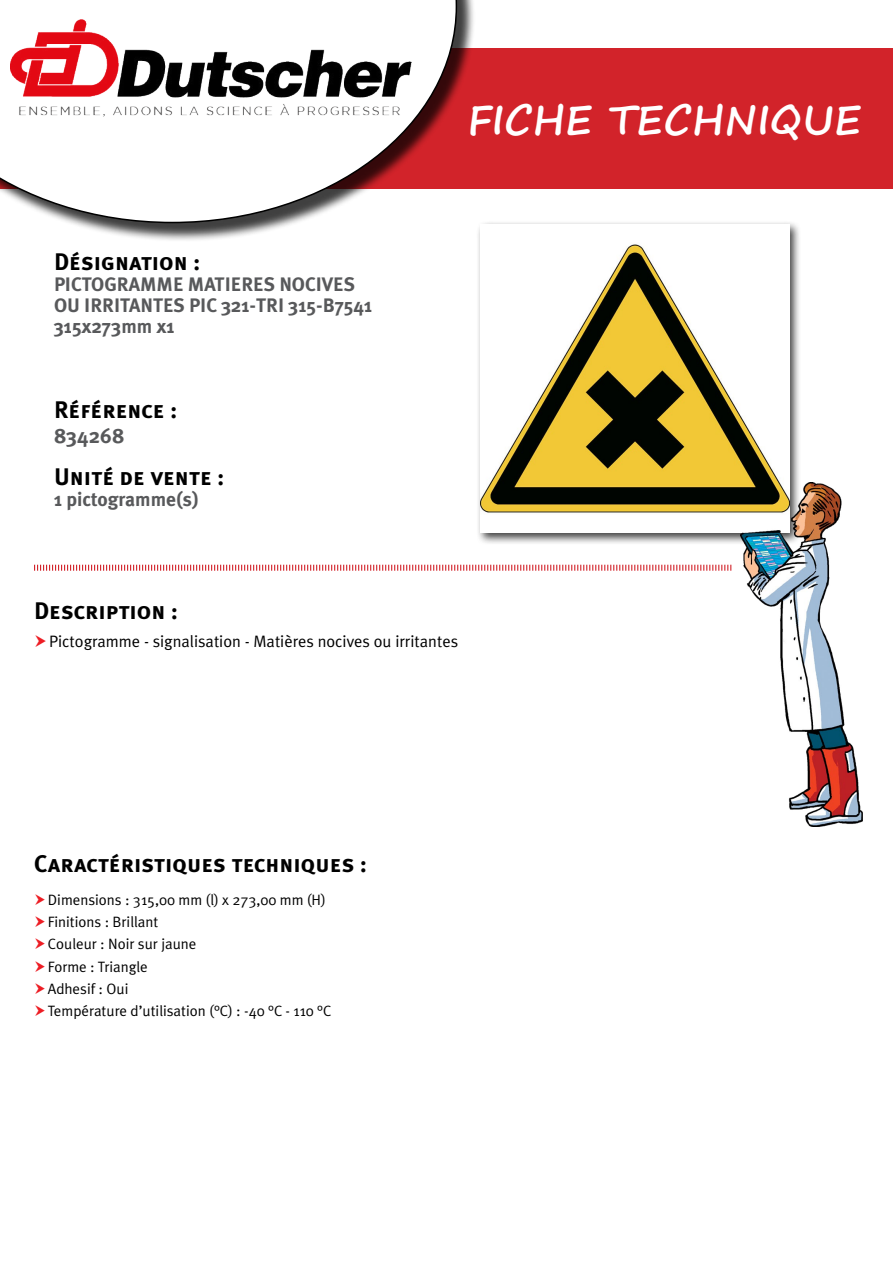
<style>
.page{position:relative;width:893px;height:1263px;background:#fff}
.page>*{position:absolute;margin:0;border:0;box-sizing:border-box;transform-origin:0 0}
.t1{font:700 40.5px "Segoe Print";color:#fff}
.t2{font:24px "Meta Plus Bold Caps";color:#000}
.t3{font:700 21px "Meta Plus";color:#58595b}
.t4{font:700 19.5px/21px "Meta Plus";color:#58595b}
.t5{font:16.5px "Meta Plus Normal";color:#000}
.t6{font:15px/22.2px "Meta Plus Normal";color:#000}
</style>
<div class="page">
<div style="left:0;top:49px;width:893px;height:140px;background:#d2232a"></div>
<div style="left:0;top:0;width:475px;height:242px;background:#000;opacity:.75"></div>
<svg style="left:0;top:0;width:457px;height:223px"></svg>
<div style="left:476px;top:220px;width:326px;height:325px;background:#000;opacity:.75"></div>
<img style="left:480px;top:224px;width:309px;height:309px">
<svg style="left:34px;top:564px;width:698px;height:7px"></svg>
<img style="left:741px;top:483px;width:121px;height:343px">
<h1 class="t1" style="left:467px;top:83px;width:395px">FICHE TECHNIQUE</h1>
<h2 class="t2" style="left:54px;top:248px;width:148px">Désignation :</h2>
<h3 class="t4" style="left:54px;top:274px;width:320px">PICTOGRAMME MATIERES NOCIVES<br>OU IRRITANTES PIC 321-TRI 315-B7541<br>315x273mm x1</h3>
<h2 class="t2" style="left:54px;top:396px;width:125px">Référence :</h2>
<h3 class="t3" style="left:54px;top:424px;width:72px">834268</h3>
<h2 class="t2" style="left:54px;top:463px;width:172px">Unité de vente :</h2>
<h3 class="t4" style="left:54px;top:489px;width:146px">1 pictogramme(s)</h3>
<h2 class="t2" style="left:34px;top:596px;width:146px">Description :</h2>
<p class="t5" style="left:49px;top:632px;width:410px">Pictogramme - signalisation - Matières nocives ou irritantes</p>
<h2 class="t2" style="left:34px;top:850px;width:335px">Caractéristiques techniques :</h2>
<p class="t6" style="left:48px;top:888px;width:285px">Dimensions : 315,00 mm (l) x 273,00 mm (H)<br>Finitions : Brillant<br>Couleur : Noir sur jaune<br>Forme : Triangle<br>Adhesif : Oui<br>Température d’utilisation (°C) : -40 °C - 110 °C</p>
</div>
